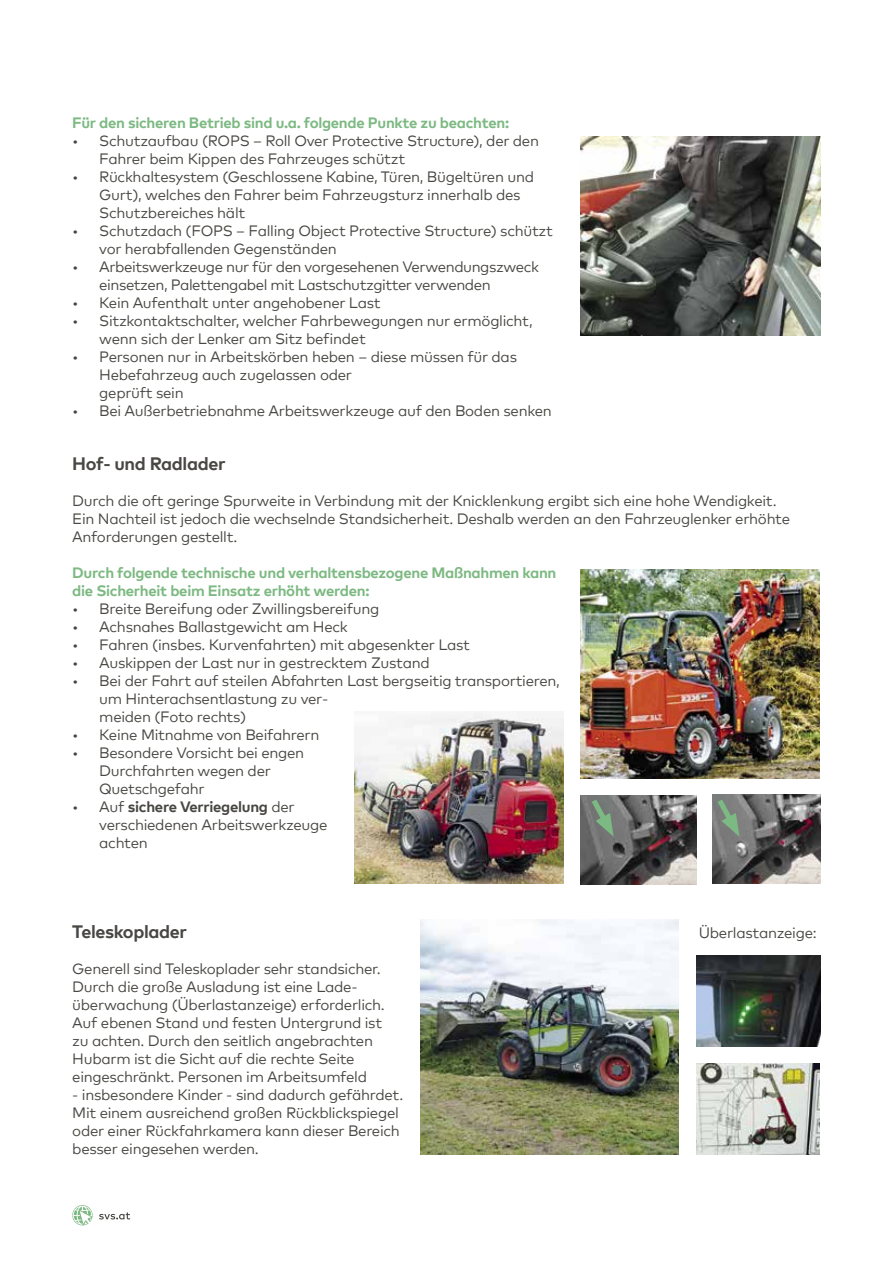
<style>
.page{position:relative;width:893px;height:1263px;background:#fff}
.page>*{position:absolute;margin:0;border:0;box-sizing:border-box;transform-origin:0 0}
.t1{font:700 18px "Mark Offc Pro";letter-spacing:-.02em;color:#484743}
.t2{font:15px/18px "Mark Offc Pro";letter-spacing:-.02em;color:#484743}
.t3{font:700 15px/18px "Mark Offc Pro";letter-spacing:-.02em;color:#7db982}
.s1{font-weight:700}
</style>
<div class="page">
<svg style="left:72px;top:1205px;width:21px;height:20px"></svg>
<svg style="left:99px;top:1212px;width:31px;height:7px"></svg>
<img style="left:580px;top:137px;width:241px;height:198px">
<img style="left:580px;top:570px;width:240px;height:209px">
<img style="left:580px;top:796px;width:117px;height:88px">
<img style="left:713px;top:795px;width:108px;height:88px">
<svg style="left:713px;top:794px;width:27px;height:43px"></svg>
<svg style="left:587px;top:795px;width:27px;height:42px"></svg>
<img style="left:421px;top:920px;width:257px;height:234px">
<img style="left:696px;top:1063px;width:123px;height:91px">
<img style="left:696px;top:956px;width:125px;height:90px">
<img style="left:355px;top:712px;width:208px;height:171px">
<p class="t3" style="left:72px;top:113px;width:438px">Für den sicheren Betrieb sind u.a. folgende Punkte zu beachten:</p>
<p class="t2" style="left:99px;top:131px;width:441px;text-indent:-27px">• Schutzaufbau (ROPS – Roll Over Protective Structure), der den<br>Fahrer beim Kippen des Fahrzeuges schützt</p>
<p class="t2" style="left:99px;top:167px;width:436px;text-indent:-27px">• Rückhaltesystem (Geschlossene Kabine, Türen, Bügeltüren und<br>Gurt), welches den Fahrer beim Fahrzeugsturz innerhalb des<br>Schutzbereiches hält</p>
<p class="t2" style="left:99px;top:221px;width:455px;text-indent:-27px">• Schutzdach (FOPS – Falling Object Protective Structure) schützt vor herabfallenden Gegenständen</p>
<p class="t2" style="left:99px;top:257px;width:441px;text-indent:-27px">• Arbeitswerkzeuge nur für den vorgesehenen Verwendungszweck einsetzen, Palettengabel mit Lastschutzgitter verwenden</p>
<p class="t2" style="left:72px;top:293px;width:310px">• Kein Aufenthalt unter angehobener Last</p>
<p class="t2" style="left:99px;top:311px;width:435px;text-indent:-27px">• Sitzkontaktschalter, welcher Fahrbewegungen nur ermöglicht, wenn sich der Lenker am Sitz befindet</p>
<p class="t2" style="left:99px;top:347px;width:419px;text-indent:-27px">• Personen nur in Arbeitskörben heben – diese müssen für das<br>Hebefahrzeug auch zugelassen oder<br>geprüft sein</p>
<p class="t2" style="left:72px;top:401px;width:481px">• Bei Außerbetriebnahme Arbeitswerkzeuge auf den Boden senken</p>
<p class="t1" style="left:72px;top:450px;width:155px">Hof- und Radlader</p>
<p class="t2" style="left:72px;top:491px;width:719px">Durch die oft geringe Spurweite in Verbindung mit der Knicklenkung ergibt sich eine hohe Wendigkeit.<br>Ein Nachteil ist jedoch die wechselnde Standsicherheit. Deshalb werden an den Fahrzeuglenker erhöhte<br>Anforderungen gestellt.</p>
<p class="t3" style="left:72px;top:563px;width:486px">Durch folgende technische und verhaltensbezogene Maßnahmen kann die Sicherheit beim Einsatz erhöht werden:</p>
<p class="t2" style="left:72px;top:599px;width:309px">• Breite Bereifung oder Zwillingsbereifung</p>
<p class="t2" style="left:72px;top:617px;width:277px">• Achsnahes Ballastgewicht am Heck</p>
<p class="t2" style="left:72px;top:635px;width:399px">• Fahren (insbes. Kurvenfahrten) mit abgesenkter Last</p>
<p class="t2" style="left:72px;top:653px;width:359px">• Auskippen der Last nur in gestrecktem Zustand</p>
<p class="t2" style="left:99px;top:671px;width:462px;text-indent:-27px">• Bei der Fahrt auf steilen Abfahrten Last bergseitig transportieren, um Hinterachsentlastung zu ver-<br>meiden (Foto rechts)</p>
<p class="t2" style="left:72px;top:725px;width:249px">• Keine Mitnahme von Beifahrern</p>
<p class="t2" style="left:99px;top:743px;width:206px;text-indent:-27px">• Besondere Vorsicht bei engen<br>Durchfahrten wegen der<br>Quetschgefahr</p>
<p class="t2" style="left:99px;top:797px;width:230px;text-indent:-27px">• Auf <span class="s1">sichere Verriegelung</span> der verschiedenen Arbeitswerkzeuge achten</p>
<p class="t1" style="left:72px;top:918px;width:116px">Teleskoplader</p>
<p class="t2" style="left:72px;top:959px;width:314px">Generell sind Teleskoplader sehr standsicher.<br>Durch die große Ausladung ist eine Lade&shy;überwachung (Überlastanzeige) erforderlich.<br>Auf ebenen Stand und festen Untergrund ist zu achten. Durch den seitlich angebrachten Hubarm ist die Sicht auf die rechte Seite eingeschränkt. Personen im Arbeitsumfeld</p>
<p class="t2" style="left:72px;top:1085px;width:333px">- -insbesondere Kinder - sind dadurch gefährdet.<br>Mit einem ausreichend großen Rückblickspiegel oder einer Rückfahrkamera kann dieser Bereich besser eingesehen werden.</p>
<p class="t2" style="left:699px;top:923px;width:119px">Überlastanzeige:</p>
</div>
